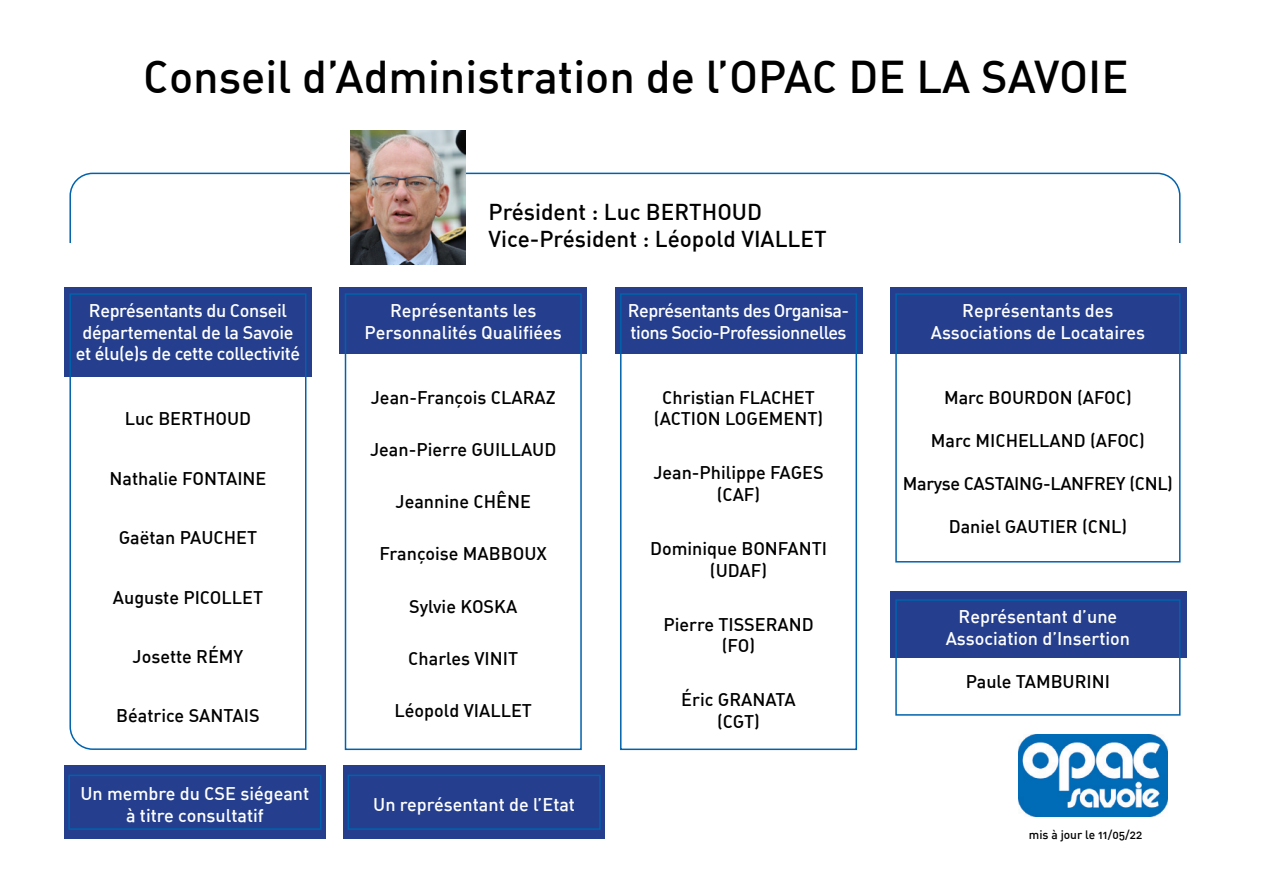
<style>
.page{position:relative;width:1263px;height:893px;background:#fff}
.page>*{position:absolute;margin:0;border:0;box-sizing:border-box;transform-origin:0 0}
.t1{font:45px "DIN Medium Alternate";color:#000}
.t2{font:22.5px "DIN Medium Alternate";color:#000}
.t3{font:18px/21.6px "DIN Medium Alternate";color:#000;text-align:center}
.t4{font:18px/21.6px "DIN Medium Alternate";color:#fff;text-align:center}
.t5{font:18px/21.6px "DIN Medium Alternate";letter-spacing:-.02em;color:#fff;text-align:center}
.t6{font:18px/21.6px "DIN Medium Alternate";letter-spacing:-.03em;color:#fff}
.t7{font:18px "DIN Medium Alternate";letter-spacing:-.02em;color:#000}
.t8{font:12px "DIN Medium Alternate";color:#000}
</style>
<div class="page">
<div style="left:64px;top:287px;width:248px;height:89px;background:#253f8e"></div>
<div style="left:339px;top:287px;width:248px;height:67px;background:#253f8e"></div>
<div style="left:615px;top:287px;width:247px;height:67px;background:#253f8e"></div>
<div style="left:890px;top:287px;width:296px;height:67px;background:#253f8e"></div>
<div style="left:890px;top:591px;width:296px;height:66px;background:#253f8e"></div>
<div style="left:64px;top:765px;width:262px;height:74px;background:#253f8e"></div>
<svg style="left:69px;top:293px;width:238px;height:457px"></svg>
<svg style="left:69px;top:172px;width:1112px;height:71px"></svg>
<div style="left:345px;top:293px;width:237px;height:457px;border:2px solid #0062ac"></div>
<div style="left:620px;top:293px;width:237px;height:457px;border:2px solid #0062ac"></div>
<div style="left:895px;top:293px;width:285px;height:269px;border:2px solid #0062ac"></div>
<div style="left:895px;top:599px;width:285px;height:117px;border:2px solid #0062ac"></div>
<div style="left:68px;top:775px;width:253px;height:55px;border:2px solid #0062ac"></div>
<img style="left:1018px;top:735px;width:149px;height:81px">
<img style="left:351px;top:131px;width:115px;height:133px">
<div style="left:343px;top:765px;width:262px;height:74px;background:#253f8e"></div>
<div style="left:348px;top:775px;width:253px;height:55px;border:2px solid #0062ac"></div>
<p class="t1" style="left:143px;top:48px;width:987px">Conseil d’Administration de l’OPAC DE LA SAVOIE</p>
<p class="t5" style="left:76px;top:299px;width:226px">Représentants du Conseil départemental de la Savoie et élu(e)s de cette collectivité</p>
<p class="t3" style="left:125px;top:407px;width:128px">Luc BERTHOUD</p>
<p class="t3" style="left:109px;top:467px;width:158px">Nathalie FONTAINE</p>
<p class="t3" style="left:119px;top:526px;width:140px">Gaëtan PAUCHET</p>
<p class="t3" style="left:113px;top:586px;width:152px">Auguste PICOLLET</p>
<p class="t3" style="left:133px;top:645px;width:112px">Josette RÉMY</p>
<p class="t3" style="left:116px;top:704px;width:145px">Béatrice SANTAIS</p>
<p class="t4" style="left:80px;top:782px;width:230px">Un membre du CSE siégeant à titre consultatif</p>
<p class="t2" style="left:488px;top:197px;width:275px">Président : Luc BERTHOUD</p>
<p class="t2" style="left:488px;top:224px;width:340px">Vice-Président : Léopold VIALLET</p>
<p class="t4" style="left:365px;top:299px;width:199px">Représentants les<br>Personnalités Qualifiées</p>
<p class="t3" style="left:371px;top:386px;width:186px">Jean-François CLARAZ</p>
<p class="t3" style="left:370px;top:438px;width:188px">Jean-Pierre GUILLAUD</p>
<p class="t3" style="left:396px;top:490px;width:137px">Jeannine CHÊNE</p>
<p class="t3" style="left:380px;top:542px;width:169px">Françoise MABBOUX</p>
<p class="t3" style="left:409px;top:595px;width:110px">Sylvie KOSKA</p>
<p class="t3" style="left:408px;top:647px;width:111px">Charles VINIT</p>
<p class="t3" style="left:394px;top:699px;width:139px">Léopold VIALLET</p>
<p class="t4" style="left:373px;top:793px;width:203px">Un représentant de l’Etat</p>
<p class="t6" style="left:628px;top:299px;width:223px">Représentants des Organisa&shy;tions Socio-Professionnelles</p>
<p class="t3" style="left:654px;top:386px;width:171px">Christian FLACHET (ACTION LOGEMENT)</p>
<p class="t3" style="left:653px;top:461px;width:172px">Jean-Philippe FAGES</p>
<p class="t3" style="left:717px;top:483px;width:45px">(CAF)</p>
<p class="t3" style="left:650px;top:537px;width:178px">Dominique BONFANTI (UDAF)</p>
<p class="t3" style="left:663px;top:613px;width:152px">Pierre TISSERAND</p>
<p class="t3" style="left:722px;top:634px;width:35px">(FO)</p>
<p class="t3" style="left:681px;top:688px;width:116px">Éric GRANATA</p>
<p class="t3" style="left:717px;top:710px;width:44px">(CGT)</p>
<p class="t4" style="left:962px;top:299px;width:153px">Représentants des</p>
<p class="t4" style="left:931px;top:321px;width:216px">Associations de Locataires</p>
<p class="t3" style="left:944px;top:386px;width:189px">Marc BOURDON (AFOC)</p>
<p class="t3" style="left:931px;top:429px;width:216px">Marc MICHELLAND (AFOC)</p>
<p class="t7" style="left:903px;top:472px;width:272px">Maryse CASTAING-LANFREY (CNL)</p>
<p class="t3" style="left:949px;top:515px;width:180px">Daniel GAUTIER (CNL)</p>
<p class="t4" style="left:946px;top:605px;width:186px">Représentant d’une<br>Association d’Insertion</p>
<p class="t3" style="left:966px;top:670px;width:146px">Paule TAMBURINI</p>
<p class="t8" style="left:1029px;top:827px;width:115px">mis à jour le 11/05/22</p>
</div>
